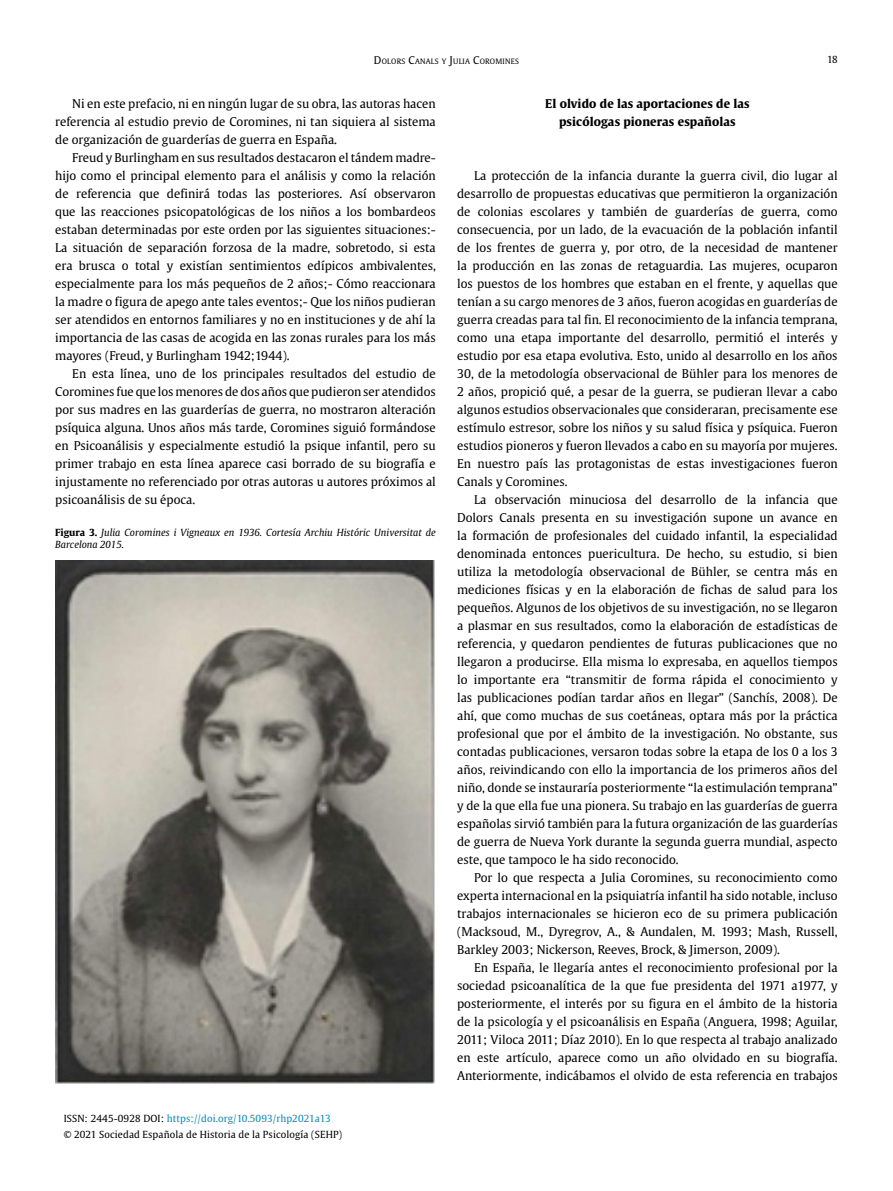
<style>
.page{position:relative;width:893px;height:1191px;background:#fff}
.page>*{position:absolute;margin:0;border:0;box-sizing:border-box;transform-origin:0 0}
.t1{font:12px/18px "Gulliver";color:#000;text-align:justify}
.t2{font:700 12px/18px "Gulliver";letter-spacing:.01em;color:#000;text-align:center}
.t3{font:9.75px/15.6px "Gulliver";letter-spacing:.01em;color:#000}
.t4{font:italic 9.75px/11.7px "Gulliver";color:#000}
.t5{font:7.35px "Gulliver";letter-spacing:.035em;color:#000}
.s1{font-size:10.5px}
.s2{font-weight:700;font-style:normal}
.s3{color:#008fc2}
</style>
<div class="page">
<img style="left:55px;top:560px;width:380px;height:524px">
<p class="t5" style="left:374px;top:56px;width:147px"><span class="s1">D</span>OLORS <span class="s1">C</span>ANALS Y <span class="s1">J</span>ULIA <span class="s1">C</span>OROMINES</p>
<p class="t3" style="left:827px;top:52px;width:12px">18</p>
<p class="t1" style="left:55px;top:95px;width:382px;text-indent:17px">Ni en este prefacio, ni en ningún lugar de su obra, las autoras hacen referencia al estudio previo de Coromines, ni tan siquiera al sistema de organización de guarderías de guerra en España.</p>
<p class="t1" style="left:55px;top:149px;width:382px;text-indent:17px">Freud y Burlingham en sus resultados destacaron el tándem madre&shy;hijo como el principal elemento para el análisis y como la relación de referencia que definirá todas las posteriores. Así observaron que las reacciones psicopatológicas de los niños a los bombardeos estaban determinadas por este orden por las siguientes situaciones:- La situación de separación forzosa de la madre, sobretodo, si esta era brusca o total y existían sentimientos edípicos ambivalentes, especialmente para los más pequeños de 2 años;- Cómo reaccionara la madre o figura de apego ante tales eventos;- Que los niños pudieran ser atendidos en entornos familiares y no en instituciones y de ahí la importancia de las casas de acogida en las zonas rurales para los más mayores (Freud, y Burlingham 1942;1944).</p>
<p class="t1" style="left:55px;top:365px;width:382px;text-indent:17px">En esta línea, uno de los principales resultados del estudio de Coromines fue que los menores de dos años que pudieron ser atendidos por sus madres en las guarderías de guerra, no mostraron alteración psíquica alguna. Unos años más tarde, Coromines siguió formándose en Psicoanálisis y especialmente estudió la psique infantil, pero su primer trabajo en esta línea aparece casi borrado de su biografía e injustamente no referenciado por otras autoras u autores próximos al psicoanálisis de su época.</p>
<p class="t4" style="left:55px;top:527px;width:382px"><span class="s2">Figura 3.</span> Julia Coromines i Vigneaux en 1936. Cortesía Archiu Históric Universitat de<br>Barcelona 2015.</p>
<p class="t3" style="left:64px;top:1110px;width:280px">ISSN: 2445-0928 DOI: <span class="s3">https://doi.org/10.5093/rhp2021a13<br></span>© 2021 Sociedad Española de Historia de la Psicología (SEHP)</p>
<p class="t2" style="left:545px;top:94px;width:206px">El olvido de las aportaciones de las psicólogas pioneras españolas</p>
<p class="t1" style="left:457px;top:167px;width:382px;text-indent:17px">La protección de la infancia durante la guerra civil, dio lugar al desarrollo de propuestas educativas que permitieron la organización de colonias escolares y también de guarderías de guerra, como consecuencia, por un lado, de la evacuación de la población infantil de los frentes de guerra y, por otro, de la necesidad de mantener la producción en las zonas de retaguardia. Las mujeres, ocuparon los puestos de los hombres que estaban en el frente, y aquellas que tenían a su cargo menores de 3 años, fueron acogidas en guarderías de guerra creadas para tal fin. El reconocimiento de la infancia temprana, como una etapa importante del desarrollo, permitió el interés y estudio por esa etapa evolutiva. Esto, unido al desarrollo en los años 30, de la metodología observacional de Bühler para los menores de 2 años, propició qué, a pesar de la guerra, se pudieran llevar a cabo algunos estudios observacionales que consideraran, precisamente ese estímulo estresor, sobre los niños y su salud física y psíquica. Fueron estudios pioneros y fueron llevados a cabo en su mayoría por mujeres.<br>En nuestro país las protagonistas de estas investigaciones fueron Canals y Coromines.</p>
<p class="t1" style="left:457px;top:491px;width:382px;text-indent:17px">La observación minuciosa del desarrollo de la infancia que Dolors Canals presenta en su investigación supone un avance en la formación de profesionales del cuidado infantil, la especialidad denominada entonces puericultura. De hecho, su estudio, si bien utiliza la metodología observacional de Bühler, se centra más en mediciones físicas y en la elaboración de fichas de salud para los pequeños. Algunos de los objetivos de su investigación, no se llegaron a plasmar en sus resultados, como la elaboración de estadísticas de referencia, y quedaron pendientes de futuras publicaciones que no llegaron a producirse. Ella misma lo expresaba, en aquellos tiempos lo importante era “transmitir de forma rápida el conocimiento y las publicaciones podían tardar años en llegar” (Sanchís, 2008). De ahí, que como muchas de sus coetáneas, optara más por la práctica profesional que por el ámbito de la investigación. No obstante, sus contadas publicaciones, versaron todas sobre la etapa de los 0 a los 3 años, reivindicando con ello la importancia de los primeros años del niño, donde se instauraría posteriormente “la estimulación temprana” y de la que ella fue una pionera. Su trabajo en las guarderías de guerra españolas sirvió también para la futura organización de las guarderías de guerra de Nueva York durante la segunda guerra mundial, aspecto este, que tampoco le ha sido reconocido.</p>
<p class="t1" style="left:457px;top:869px;width:382px;text-indent:17px">Por lo que respecta a Julia Coromines, su reconocimiento como experta internacional en la psiquiatría infantil ha sido notable, incluso trabajos internacionales se hicieron eco de su primera publicación (Macksoud, M., Dyregrov, A., &amp; Aundalen, M. 1993; Mash, Russell, Barkley 2003; Nickerson, Reeves, Brock, &amp; Jimerson, 2009).</p>
<p class="t1" style="left:457px;top:959px;width:382px;text-indent:17px">En España, le llegaría antes el reconocimiento profesional por la sociedad psicoanalítica de la que fue presidenta del 1971 a1977, y posteriormente, el interés por su figura en el ámbito de la historia de la psicología y el psicoanálisis en España (Anguera, 1998; Aguilar, 2011; Viloca 2011; Díaz 2010). En lo que respecta al trabajo analizado en este artículo, aparece como un año olvidado en su biografía.<br>Anteriormente, indicábamos el olvido de esta referencia en trabajos</p>
</div>
